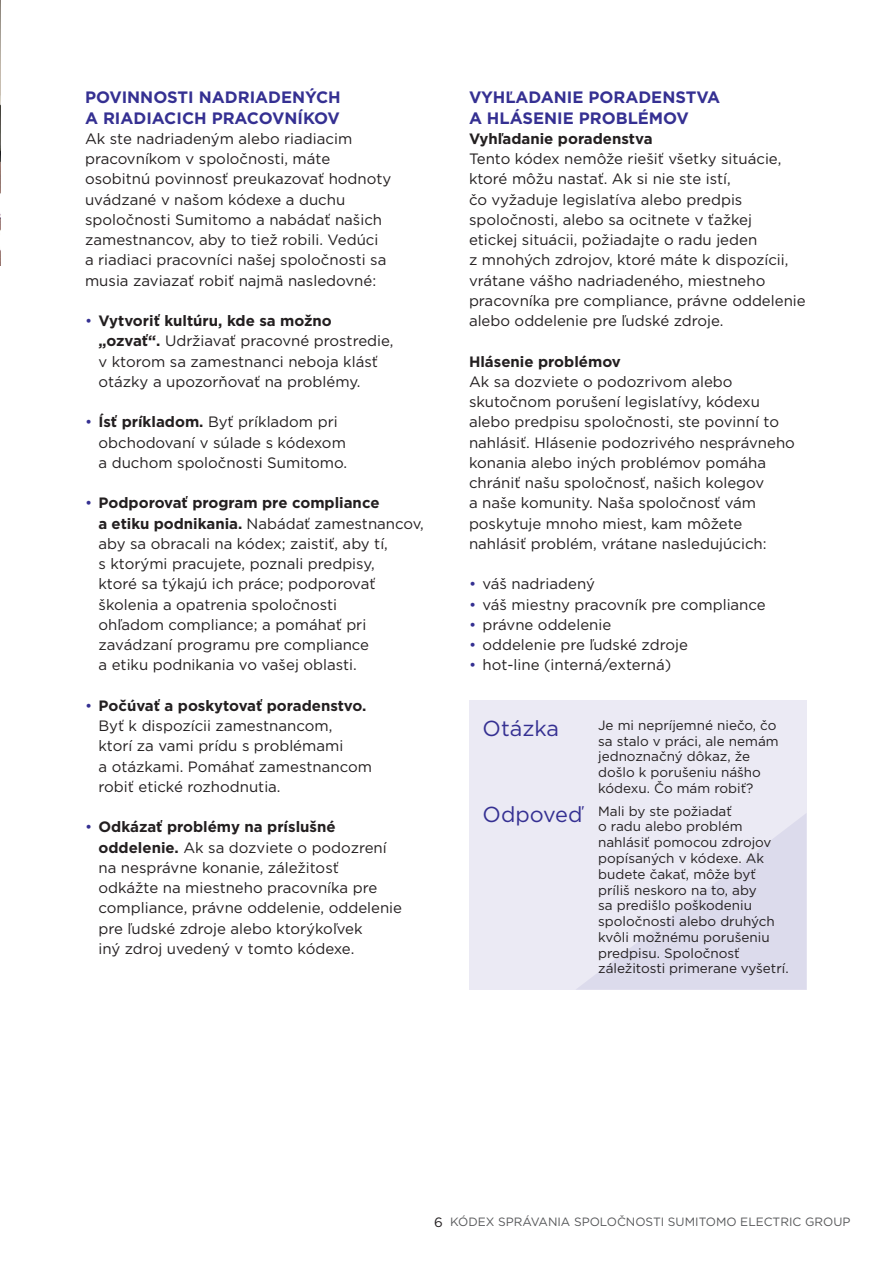
<style>
.page{position:relative;width:893px;height:1263px;background:#fff}
.page>*{position:absolute;margin:0;border:0;box-sizing:border-box;transform-origin:0 0}
.t1{font:21.75px "Gotham";color:#353092}
.BLUE_HEADS{font:700 16.5px/20.2px "Gotham";color:#353092}
.BODY{font:15px/20.2px "Gotham";color:#231f20}
.BODY_BOLD_SUBHEADS{font:700 15px "Gotham";color:#231f20}
.t2{font:13.5px/15.8px "Gotham";color:#231f20}
.t3{font:12px "Gotham";color:#57585a}
.s1{color:#353092}
.s2{font-weight:700}
.s3{font-size:21.75px;color:#353092}
.s4{font-size:13.5px;color:#231f20}
</style>
<div class="page">
<img style="left:0;top:0;width:1px;height:266px">
<div style="left:469px;top:700px;width:337px;height:289px;background:#ebeaf4"></div>
<svg style="left:575px;top:814px;width:231px;height:176px"></svg>
<p class="BLUE_HEADS" style="left:85px;top:87px;width:257px">POVINNOSTI NADRIADENÝCH<br>A RIADIACICH PRACOVNÍKOV</p>
<p class="BODY" style="left:85px;top:128px;width:308px">Ak ste nadriadeným alebo riadiacim pracovníkom v spoločnosti, máte osobitnú povinnosť preukazovať hodnoty uvádzané v našom kódexe a duchu spoločnosti Sumitomo a nabádať našich zamestnancov, aby to tiež robili. Vedúci<br>a riadiaci pracovníci našej spoločnosti sa musia zaviazať robiť najmä nasledovné:</p>
<p class="BODY" style="left:99px;top:310px;width:297px;text-indent:-14px"><span class="s1">•</span> <span class="s2">Vytvoriť kultúru, kde sa možno „ozvať“.</span> Udržiavať pracovné prostredie, v ktorom sa zamestnanci neboja klásť otázky a upozorňovať na problémy.</p>
<p class="BODY" style="left:99px;top:412px;width:250px;text-indent:-14px"><span class="s1">•</span> <span class="s2">Ísť príkladom.</span> Byť príkladom pri obchodovaní v súlade s kódexom a duchom spoločnosti Sumitomo.</p>
<p class="BODY" style="left:99px;top:493px;width:327px;text-indent:-14px"><span class="s1">•</span> <span class="s2">Podporovať program pre compliance<br>a etiku podnikania.</span> Nabádať zamestnancov, aby sa obracali na kódex; zaistiť, aby tí,<br>s ktorými pracujete, poznali predpisy,<br>ktoré sa týkajú ich práce; podporovať školenia a opatrenia spoločnosti<br>ohľadom compliance; a pomáhať pri zavádzaní programu pre compliance<br>a etiku podnikania vo vašej oblasti.</p>
<p class="BODY" style="left:99px;top:695px;width:275px;text-indent:-14px"><span class="s1">•</span> <span class="s2">Počúvať a poskytovať poradenstvo.<br></span>Byť k dispozícii zamestnancom,<br>ktorí za vami prídu s problémami<br>a otázkami. Pomáhať zamestnancom robiť etické rozhodnutia.</p>
<p class="BODY" style="left:99px;top:817px;width:305px;text-indent:-14px"><span class="s1">•</span> <span class="s2">Odkázať problémy na príslušné oddelenie.</span> Ak sa dozviete o podozrení na nesprávne konanie, záležitosť odkážte na miestneho pracovníka pre compliance, právne oddelenie, oddelenie pre ľudské zdroje alebo ktorýkoľvek<br>iný zdroj uvedený v tomto kódexe.</p>
<p class="BLUE_HEADS" style="left:469px;top:87px;width:253px">VYHĽADANIE PORADENSTVA<br>A HLÁSENIE PROBLÉMOV</p>
<p class="BODY_BOLD_SUBHEADS" style="left:469px;top:129px;width:185px">Vyhľadanie poradenstva</p>
<p class="BODY" style="left:469px;top:148px;width:338px">Tento kódex nemôže riešiť všetky situácie, ktoré môžu nastať. Ak si nie ste istí,<br>čo vyžaduje legislatíva alebo predpis spoločnosti, alebo sa ocitnete v ťažkej<br>etickej situácii, požiadajte o radu jeden<br>z mnohých zdrojov, ktoré máte k dispozícii, vrátane vášho nadriadeného, miestneho pracovníka pre compliance, právne oddelenie alebo oddelenie pre ľudské zdroje.</p>
<p class="BODY_BOLD_SUBHEADS" style="left:469px;top:351px;width:153px">Hlásenie problémov</p>
<p class="BODY" style="left:469px;top:371px;width:327px">Ak sa dozviete o podozrivom alebo skutočnom porušení legislatívy, kódexu alebo predpisu spoločnosti, ste povinní to nahlásiť. Hlásenie podozrivého nesprávneho konania alebo iných problémov pomáha chrániť našu spoločnosť, našich kolegov<br>a naše komunity. Naša spoločnosť vám poskytuje mnoho miest, kam môžete nahlásiť problém, vrátane nasledujúcich:</p>
<p class="BODY" style="left:469px;top:574px;width:127px"><span class="s1">•</span> váš nadriadený</p>
<p class="BODY" style="left:469px;top:594px;width:298px"><span class="s1">•</span> váš miestny pracovník pre compliance</p>
<p class="BODY" style="left:469px;top:614px;width:144px"><span class="s1">•</span> právne oddelenie</p>
<p class="BODY" style="left:469px;top:634px;width:220px"><span class="s1">•</span> oddelenie pre ľudské zdroje</p>
<p class="BODY" style="left:469px;top:655px;width:204px"><span class="s1">•</span> hot-line (interná/externá)</p>
<p class="t1" style="left:483px;top:715px;width:78px">Otázka</p>
<p class="t2" style="left:598px;top:717px;width:182px">Je mi nepríjemné niečo, čo sa stalo v práci, ale nemám jednoznačný dôkaz, že došlo k porušeniu nášho kódexu. Čo mám robiť?</p>
<p class="t2" style="left:598px;top:803px;width:192px;text-indent:-116px"><span class="s3">Odpoveď</span> Mali by ste požiadať<br>o radu alebo problém nahlásiť pomocou zdrojov popísaných v kódexe. Ak budete čakať, môže byť príliš neskoro na to, aby<br>sa predišlo poškodeniu spoločnosti alebo druhých kvôli možnému porušeniu predpisu. Spoločnosť záležitosti primerane vyšetrí.</p>
<p class="t3" style="left:434px;top:1214px;width:418px"><span class="s4">6</span> KÓDEX SPRÁVANIA SPOLOČNOSTI SUMITOMO ELECTRIC GROUP</p>
</div>
